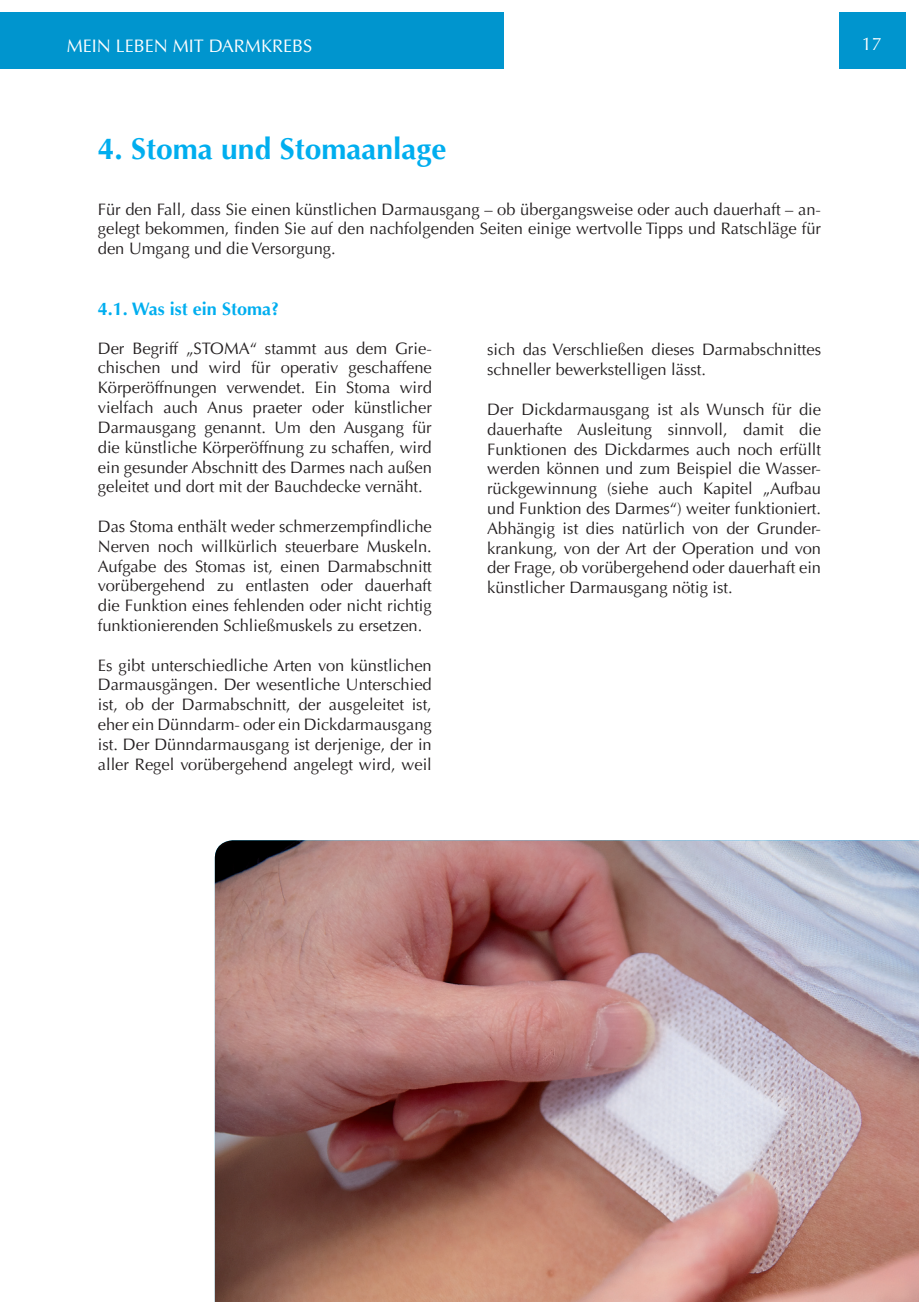
<style>
.page{position:relative;width:919px;height:1302px;background:#fff}
.page>*{position:absolute;margin:0;border:0;box-sizing:border-box;transform-origin:0 0}
.t1{font:700 30px "Optima LT";color:#00aeef}
.t2{font:18px "Optima LT";color:#fff}
.t3{font:700 18px "Optima LT";color:#00aeef}
.t4{font:16.5px/19.8px "Optima LT";color:#231f20;text-align:justify}
</style>
<div class="page">
<div style="left:13px;top:13px;width:491px;height:56px;background:#0095ce"></div>
<img style="left:215px;top:840px;width:703px;height:461px">
<div style="left:0;top:13px;width:13px;height:56px;background:#0095ce"></div>
<div style="left:839px;top:13px;width:67px;height:56px;background:#0095ce"></div>
<p class="t2" style="left:67px;top:36px;width:247px">MEIN LEBEN MIT DARMKREBS</p>
<p class="t1" style="left:98px;top:131px;width:350px">4. Stoma und Stomaanlage</p>
<p class="t4" style="left:98px;top:199px;width:724px">Für den Fall, dass Sie einen künstlichen Darmausgang – ob übergangsweise oder auch dauerhaft – an&shy;gelegt bekommen, finden Sie auf den nachfolgenden Seiten einige wertvolle Tipps und Ratschläge für den Umgang und die Versorgung.</p>
<p class="t3" style="left:98px;top:299px;width:183px">4.1. Was ist ein Stoma?</p>
<p class="t4" style="left:98px;top:338px;width:335px">Der Begriff „STOMA“ stammt aus dem Grie&shy;chischen und wird für operativ geschaffene Körperöffnungen verwendet. Ein Stoma wird vielfach auch Anus praeter oder künstlicher Darmausgang genannt. Um den Ausgang für die künstliche Körperöffnung zu schaffen, wird ein gesunder Abschnitt des Darmes nach außen geleitet und dort mit der Bauchdecke vernäht.</p>
<p class="t4" style="left:98px;top:516px;width:335px">Das Stoma enthält weder schmerzempfindliche Nerven noch willkürlich steuerbare Muskeln.<br>Aufgabe des Stomas ist, einen Darmabschnitt vorübergehend zu entlasten oder dauerhaft die Funktion eines fehlenden oder nicht richtig funktionierenden Schließmuskels zu ersetzen.</p>
<p class="t4" style="left:98px;top:655px;width:335px">Es gibt unterschiedliche Arten von künstlichen Darmausgängen. Der wesentliche Unterschied ist, ob der Darmabschnitt, der ausgeleitet ist, eher ein Dünndarm- oder ein Dickdarmausgang ist. Der Dünndarmausgang ist derjenige, der in aller Regel vorübergehend angelegt wird, weil</p>
<p class="t4" style="left:487px;top:340px;width:335px">sich das Verschließen dieses Darmabschnittes schneller bewerkstelligen lässt.</p>
<p class="t4" style="left:487px;top:399px;width:335px">Der Dickdarmausgang ist als Wunsch für die dauerhafte Ausleitung sinnvoll, damit die Funktionen des Dickdarmes auch noch erfüllt werden können und zum Beispiel die Wasser&shy;rückgewinnung (siehe auch Kapitel „Aufbau und Funktion des Darmes“) weiter funktioniert.<br>Abhängig ist dies natürlich von der Grunder&shy;krankung, von der Art der Operation und von der Frage, ob vorübergehend oder dauerhaft ein künstlicher Darmausgang nötig ist.</p>
<p class="t2" style="left:861px;top:33px;width:22px">17</p>
</div>
